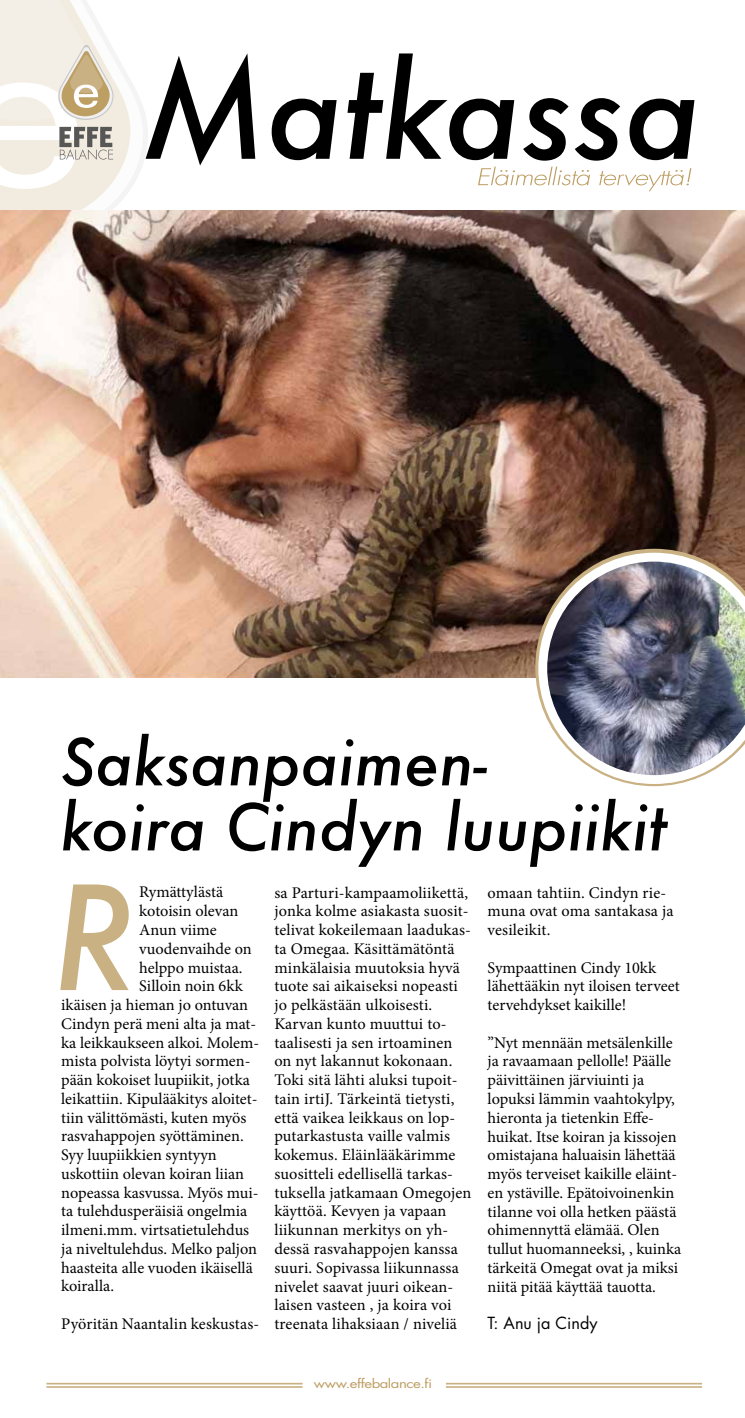
<style>
.page{position:relative;width:745px;height:1418px;background:#fff}
.page>*{position:absolute;margin:0;border:0;box-sizing:border-box;transform-origin:0 0}
.t1{font:italic 500 127.62px "Futura";color:#000}
.t2{font:italic 500 62.5px/65px "Futura";color:#000}
.t3{font:16.25px/18.8px "Minion Pro";color:#000}
.t4{font:16.25px "Futura";color:#000}
.t5{font:12.25px "Futura Std";letter-spacing:-.03em;color:#bd9e63;scale:1.21 1}
</style>
<div class="page">
<svg style="left:0;top:0;width:148px;height:211px"></svg>
<svg style="left:478px;top:167px;width:213px;height:24px"></svg>
<hr style="left:46px;top:1382px;width:256px;height:2px;background:#c9b183">
<hr style="left:46px;top:1386px;width:256px;height:1px;background:#c9b183">
<hr style="left:445px;top:1382px;width:256px;height:2px;background:#c9b183">
<hr style="left:445px;top:1386px;width:256px;height:1px;background:#c9b183">
<svg style="left:60px;top:884px;width:69px;height:106px"></svg>
<img style="left:0;top:211px;width:744px;height:466px">
<svg style="left:535px;top:549px;width:209px;height:237px"></svg>
<img style="left:538px;top:552px;width:206px;height:232px">
<h1 class="t1" style="left:142px;top:24px;width:560px">Matkassa</h1>
<h2 class="t2" style="left:60px;top:729px;width:607px">Saksanpaimen-<br>koira Cindyn luupiikit</h2>
<p class="t3" style="left:139px;top:883px;width:85px">Rymättylästä</p>
<p class="t3" style="left:139px;top:901px;width:100px">kotoisin olevan</p>
<p class="t3" style="left:139px;top:920px;width:79px">Anun viime</p>
<p class="t3" style="left:139px;top:939px;width:114px">vuodenvaihde on</p>
<p class="t3" style="left:139px;top:958px;width:105px">helppo muistaa.</p>
<p class="t3" style="left:139px;top:976px;width:105px">Silloin noin 6kk</p>
<p class="t3" style="left:61px;top:995px;width:188px">ikäisen ja hieman jo ontuvan</p>
<p class="t3" style="left:61px;top:1014px;width:196px">Cindyn perä meni alta ja mat-</p>
<p class="t3" style="left:61px;top:1033px;width:199px">ka leikkaukseen alkoi. Molem-</p>
<p class="t3" style="left:61px;top:1051px;width:191px">mista polvista löytyi sormen-</p>
<p class="t3" style="left:61px;top:1070px;width:190px">pään kokoiset luupiikit, jotka</p>
<p class="t3" style="left:61px;top:1089px;width:198px">leikattiin. Kipulääkitys aloitet-</p>
<p class="t3" style="left:61px;top:1108px;width:187px">tiin välittömästi, kuten myös</p>
<p class="t3" style="left:61px;top:1126px;width:184px">rasvahappojen syöttäminen.</p>
<p class="t3" style="left:61px;top:1145px;width:157px">Syy luupiikkien syntyyn</p>
<p class="t3" style="left:61px;top:1164px;width:184px">uskottiin olevan koiran liian</p>
<p class="t3" style="left:61px;top:1183px;width:199px">nopeassa kasvussa. Myös mui-</p>
<p class="t3" style="left:61px;top:1201px;width:187px">ta tulehdusperäisiä ongelmia</p>
<p class="t3" style="left:61px;top:1220px;width:189px">ilmeni.mm. virtsatietulehdus</p>
<p class="t3" style="left:61px;top:1239px;width:197px">ja niveltulehdus. Melko paljon</p>
<p class="t3" style="left:61px;top:1258px;width:193px">haasteita alle vuoden ikäisellä</p>
<p class="t3" style="left:61px;top:1276px;width:54px">koiralla.</p>
<p class="t3" style="left:61px;top:1314px;width:199px">Pyöritän Naantalin keskustas-</p>
<p class="t3" style="left:274px;top:883px;width:198px">sa Parturi-kampaamoliikettä, jonka kolme asiakasta suosit&shy;telivat kokeilemaan laadukas&shy;ta Omegaa. Käsittämätöntä minkälaisia muutoksia hyvä tuote sai aikaiseksi nopeasti jo pelkästään ulkoisesti.<br>Karvan kunto muuttui to&shy;taalisesti ja sen irtoaminen on nyt lakannut kokonaan.<br>Toki sitä lähti aluksi tupoit&shy;tain irtiJ. Tärkeintä tietysti, että vaikea leikkaus on lop&shy;putarkastusta vaille valmis kokemus. Eläinlääkärimme suositteli edellisellä tarkas&shy;tuksella jatkamaan Omegojen käyttöä. Kevyen ja vapaan liikunnan merkitys on yh&shy;dessä rasvahappojen kanssa suuri. Sopivassa liikunnassa nivelet saavat juuri oikean&shy;laisen vasteen , ja koira voi treenata lihaksiaan / niveliä</p>
<p class="t3" style="left:487px;top:883px;width:187px">omaan tahtiin. Cindyn rie&shy;muna ovat oma santakasa ja vesileikit.</p>
<p class="t3" style="left:487px;top:958px;width:193px">Sympaattinen Cindy 10kk lähettääkin nyt iloisen terveet tervehdykset kaikille!</p>
<p class="t3" style="left:487px;top:1033px;width:195px">”Nyt mennään metsälenkille ja ravaamaan pellolle! Päälle päivittäinen järviuinti ja lopuksi lämmin vaahtokylpy, hieronta ja tietenkin Effe&shy;huikat. Itse koiran ja kissojen omistajana haluaisin lähettää myös terveiset kaikille eläint&shy;en ystäville. Epätoivoinenkin tilanne voi olla hetken päästä ohimennyttä elämää. Olen tullut huomanneeksi, , kuinka tärkeitä Omegat ovat ja miksi niitä pitää käyttää tauotta.</p>
<p class="t4" style="left:487px;top:1312px;width:111px">T: Anu ja Cindy</p>
<p class="t5" style="left:314px;top:1375px;width:99px">www.effebalance.fi</p>
</div>
